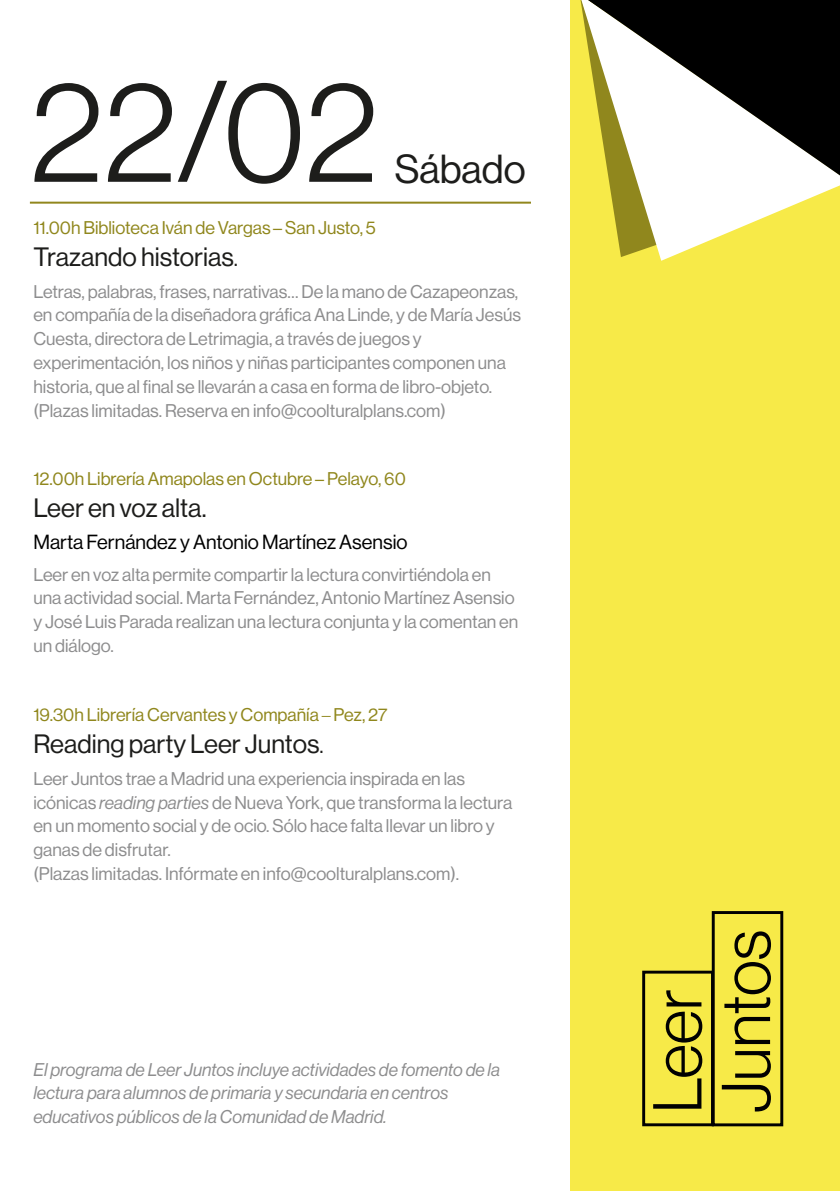
<style>
.page{position:relative;width:840px;height:1191px;background:#fff}
.page>*{position:absolute;margin:0;border:0;box-sizing:border-box;transform-origin:0 0}
.t1{font:141.2px "N Haas Grotesk DS Pro 45 Lt";color:#1d1d1b}
.t2{font:39.6px "N Haas Grotesk DS Pro 55 Rg";color:#1d1d1b}
.t3{font:26px "N Haas Grotesk DS Pro 55 Rg";color:#1d1d1b}
.t4{font:20px "N Haas Grotesk DS Pro 55 Rg";color:#000}
.t5{font:18px/23.8px "N Haas Grotesk DS Pro 55 Rg";color:#8d8d8e}
.t6{font:18px/23.8px "N Haas Grotesk DS Pro 56 It";color:#8d8d8e}
.t7{font:18px "N Haas Grotesk DS Pro 55 Rg";color:#90871d}
.s1{font-family:"N Haas Grotesk DS Pro 45 Lt"}
.s2{font-family:"N Haas Grotesk DS Pro 56 It"}
</style>
<div class="page">
<div style="left:570px;top:0;width:269px;height:1191px;background:#f7ea48"></div>
<svg style="left:581px;top:0;width:258px;height:261px"></svg>
<svg style="left:587px;top:0;width:252px;height:175px"></svg>
<hr style="left:30px;top:202px;width:500px;height:2px;background:#91871d">
<svg style="left:653px;top:990px;width:49px;height:118px"></svg>
<div style="left:641px;top:970px;width:72px;height:156px;border:3px solid #010101"></div>
<svg style="left:721px;top:931px;width:49px;height:180px"></svg>
<div style="left:711px;top:911px;width:71px;height:215px;border:3px solid #010101"></div>
<h1 class="t1" style="left:30px;top:53px;width:349px">22/02</h1>
<p class="t7" style="left:33px;top:217px;width:344px">11.00h Biblioteca Iván de Vargas – San Justo, 5</p>
<h3 class="t3" style="left:33px;top:242px;width:206px">Trazando historias<span class="s1">.</span></h3>
<p class="t5" style="left:33px;top:279px;width:489px">Letras, palabras, frases, narrativas… De la mano de Cazapeonzas, en compañía de la diseñadora gráfica Ana Linde, y de María Jesús Cuesta, directora de Letrimagia, a través de juegos y experimentación, los niños y niñas participantes componen una historia, que al final se llevarán a casa en forma de libro-objeto. (Plazas limitadas. Reserva en info@coolturalplans.com)</p>
<h2 class="t2" style="left:394px;top:146px;width:132px">Sábado</h2>
<p class="t7" style="left:33px;top:468px;width:374px">12.00h Librería Amapolas en Octubre – Pelayo, 60</p>
<h3 class="t3" style="left:33px;top:493px;width:175px">Leer en voz alta.</h3>
<p class="t4" style="left:33px;top:530px;width:375px">Marta Fernández y Antonio Martínez Asensio</p>
<p class="t5" style="left:33px;top:562px;width:486px">Leer en voz alta permite compartir la lectura convirtiéndola en una actividad social. Marta Fernández, Antonio Martínez Asensio y José Luis Parada realizan una lectura conjunta y la comentan en un diálogo.</p>
<p class="t7" style="left:33px;top:704px;width:355px">19.30h Librería Cervantes y Compañía <span class="s1">–</span> Pez, 27</p>
<h3 class="t3" style="left:33px;top:729px;width:292px">Reading party Leer Juntos<span class="s1">.</span></h3>
<p class="t5" style="left:33px;top:766px;width:480px">Leer Juntos trae a Madrid una experiencia inspirada en las icónicas <span class="s2">reading parties</span> de Nueva York, que transforma la lectura en un momento social y de ocio. Sólo hace falta llevar un libro y ganas de disfrutar.<br>(Plazas limitadas. Infórmate en info@coolturalplans.com).</p>
<p class="t6" style="left:33px;top:1057px;width:468px">El programa de Leer Juntos incluye actividades de fomento de la lectura para alumnos de primaria y secundaria en centros educativos públicos de la Comunidad de Madrid.</p>
</div>
